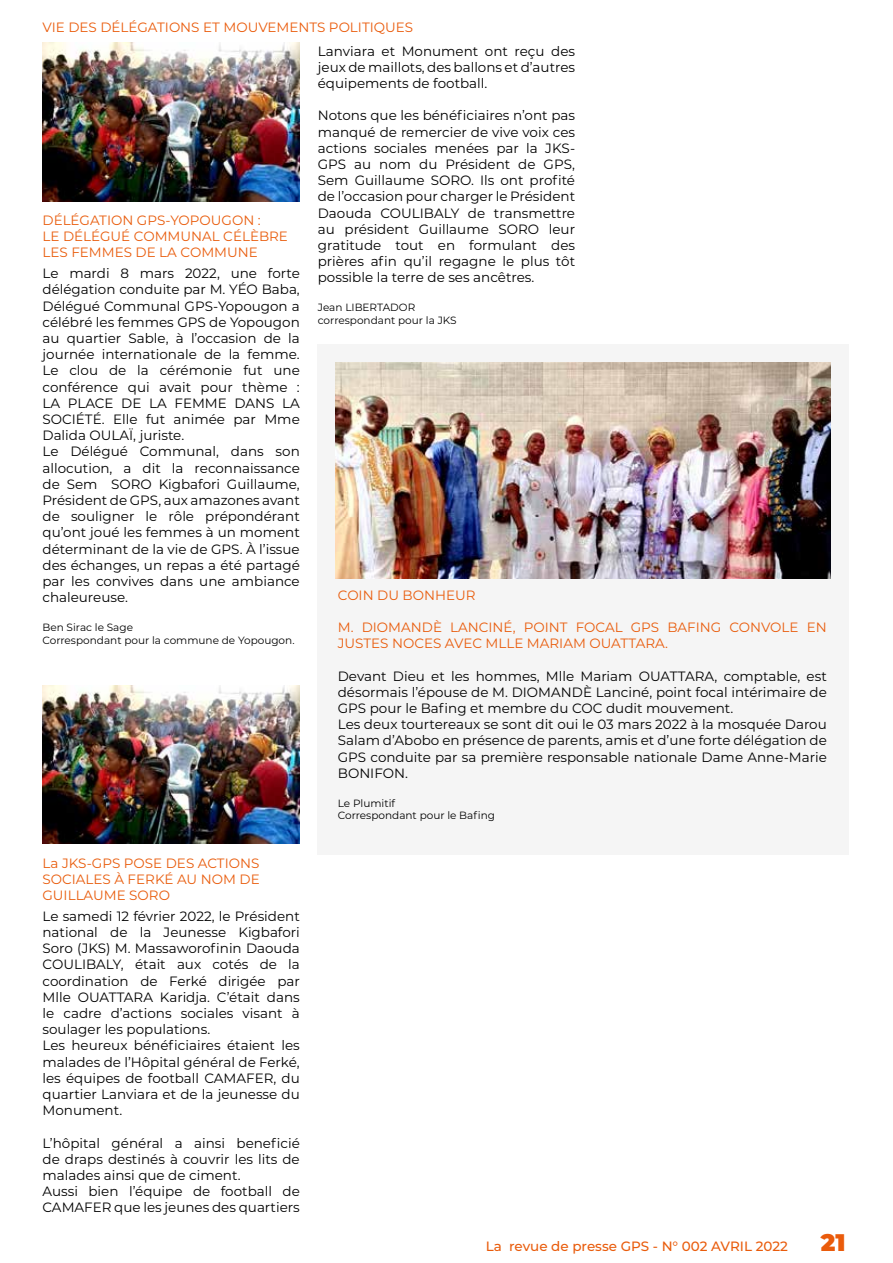
<style>
.page{position:relative;width:893px;height:1263px;background:#fff}
.page>*{position:absolute;margin:0;border:0;box-sizing:border-box;transform-origin:0 0}
.t1{font:900 24px "Montserrat";color:#ea5b0b}
.t2{font:13.5px/16.2px "Montserrat";color:#000}
.t3{font:13.5px/16.2px "Montserrat";color:#e95c0c}
.t4{font:13.5px "Montserrat";color:#ea5b0b}
.t5{font:500 13.5px "Montserrat";color:#e95c0c}
.t6{font:10.5px/12.6px "Montserrat";color:#000}
</style>
<div class="page">
<img style="left:43px;top:43px;width:257px;height:158px">
<img style="left:43px;top:685px;width:257px;height:159px">
<div style="left:318px;top:344px;width:531px;height:510px;background:#f5f5f5"></div>
<img style="left:335px;top:363px;width:496px;height:215px">
<p class="t4" style="left:43px;top:18px;width:372px">VIE DES DÉLÉGATIONS ET MOUVEMENTS POLITIQUES</p>
<p class="t3" style="left:43px;top:212px;width:247px">DÉLÉGATION GPS-YOPOUGON :<br>LE DÉLÉGUÉ COMMUNAL CÉLÈBRE<br>LES FEMMES DE LA COMMUNE</p>
<p class="t2" style="left:43px;top:265px;width:259px">Le mardi 8 mars 2022, une forte délégation conduite par M. YÉO Baba,<br>Délégué Communal GPS-Yopougon a célébré les femmes GPS de Yopougon au quartier Sable, à l’occasion de la journée internationale de la femme.<br>Le clou de la cérémonie fut une conférence qui avait pour thème :<br>LA PLACE DE LA FEMME DANS LA<br>SOCIÉTÉ. Elle fut animée par Mme<br>Dalida OULAÏ, juriste.<br>Le Délégué Communal, dans son allocution, a dit la reconnaissance de Sem SORO Kigbafori Guillaume,<br>Président de GPS, aux amazones avant de souligner le rôle prépondérant qu’ont joué les femmes à un moment déterminant de la vie de GPS. À l’issue des échanges, un repas a été partagé par les convives dans une ambiance chaleureuse.</p>
<p class="t6" style="left:43px;top:620px;width:254px">Ben Sirac le Sage<br>Correspondant pour la commune de Yopougon.</p>
<p class="t3" style="left:43px;top:854px;width:219px;text-align:justify">La JKS-GPS POSE DES ACTIONS SOCIALES À FERKÉ AU NOM DE GUILLAUME SORO</p>
<p class="t2" style="left:43px;top:907px;width:259px">Le samedi 12 février 2022, le Président national de la Jeunesse Kigbafori Soro (JKS) M. Massaworofinin Daouda COULIBALY, était aux cotés de la coordination de Ferké dirigée par Mlle OUATTARA Karidja. C’était dans le cadre d’actions sociales visant à soulager les populations.<br>Les heureux bénéficiaires étaient les malades de l’Hôpital général de Ferké, les équipes de football CAMAFER, du quartier Lanviara et de la jeunesse du Monument.</p>
<p class="t2" style="left:43px;top:1134px;width:259px">L’hôpital général a ainsi beneficié de draps destinés à couvrir les lits de malades ainsi que de ciment.<br>Aussi bien l’équipe de football de CAMAFER que les jeunes des quartiers</p>
<p class="t2" style="left:318px;top:42px;width:259px;text-align:justify">Lanviara et Monument ont reçu des jeux de maillots, des ballons et d’autres équipements de football.</p>
<p class="t2" style="left:318px;top:107px;width:259px;text-align:justify">Notons que les bénéficiaires n’ont pas manqué de remercier de vive voix ces actions sociales menées par la JKS-GPS au nom du Président de GPS, Sem Guillaume SORO. Ils ont profité de l’occasion pour charger le Président Daouda COULIBALY de transmettre au président Guillaume SORO leur gratitude tout en formulant des prières afin qu’il regagne le plus tôt possible la terre de ses ancêtres.</p>
<p class="t6" style="left:318px;top:301px;width:140px">Jean LIBERTADOR correspondant pour la JKS</p>
<p class="t3" style="left:338px;top:586px;width:139px">COIN DU BONHEUR</p>
<p class="t3" style="left:338px;top:619px;width:490px">M. DIOMANDÈ LANCINÉ, POINT FOCAL GPS BAFING CONVOLE EN<br>JUSTES NOCES AVEC MLLE MARIAM OUATTARA.</p>
<p class="t2" style="left:338px;top:667px;width:491px">Devant Dieu et les hommes, Mlle Mariam OUATTARA, comptable, est désormais l’épouse de M. DIOMANDÈ Lanciné, point focal intérimaire de GPS pour le Bafing et membre du COC dudit mouvement.<br>Les deux tourtereaux se sont dit oui le 03 mars 2022 à la mosquée Darou Salam d’Abobo en présence de parents, amis et d’une forte délégation de GPS conduite par sa première responsable nationale Dame Anne-Marie BONIFON.</p>
<p class="t6" style="left:338px;top:796px;width:159px">Le Plumitif<br>Correspondant pour le Bafing</p>
<p class="t5" style="left:486px;top:1237px;width:304px">La revue de presse GPS - N° 002 AVRIL 2022</p>
<h1 class="t1" style="left:821px;top:1224px;width:26px">21</h1>
</div>
